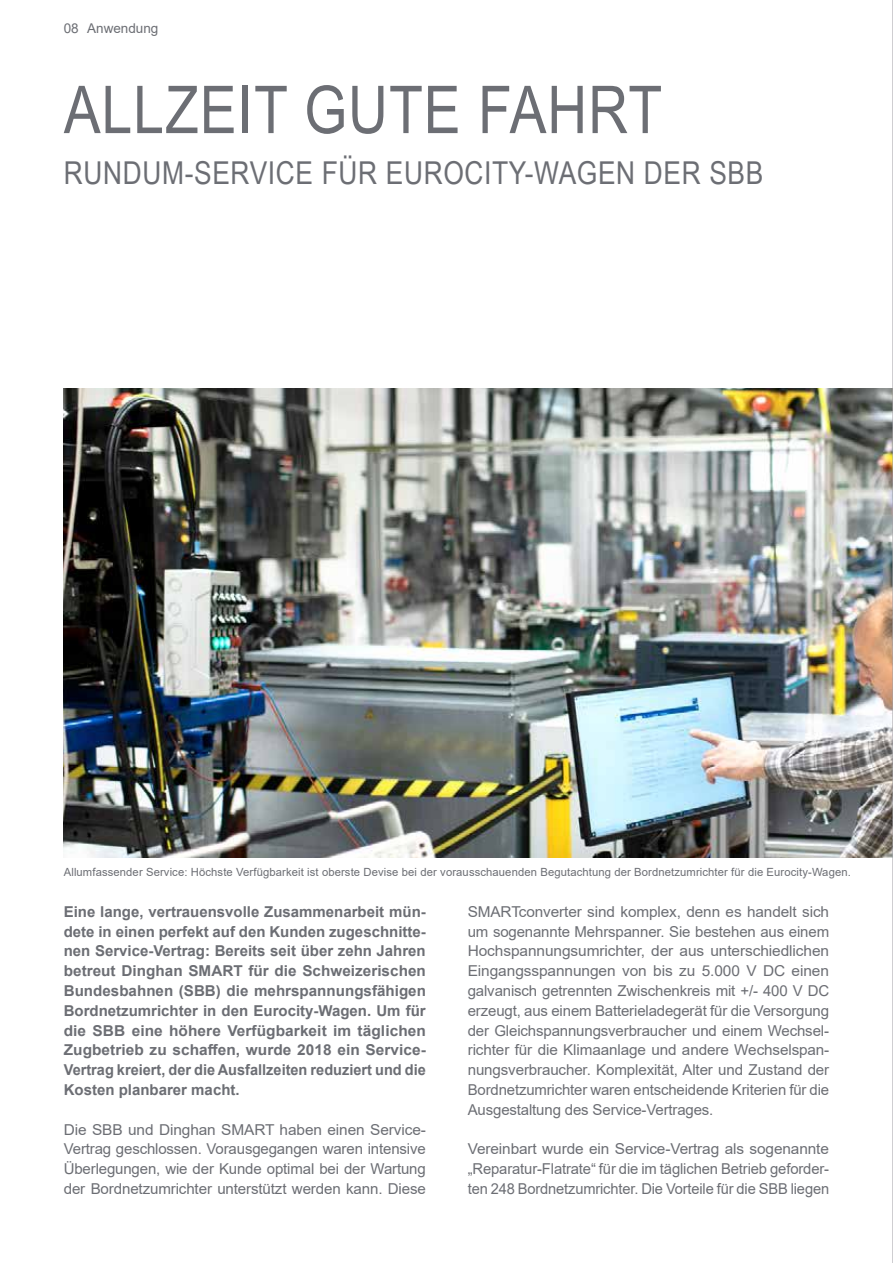
<style>
.page{position:relative;width:893px;height:1263px;background:#fff}
.page>*{position:absolute;margin:0;border:0;box-sizing:border-box;transform-origin:0 0}
.t1{font:66px "Arial Narrow";letter-spacing:.015em;color:#6c6e74}
.t2{font:31.5px "Arial Narrow";letter-spacing:.02em;color:#6c6e74}
.t3{font:15px/19.8px "Arial";letter-spacing:-.01em;color:#6c6e74;text-align:justify}
.t4{font:700 15px/19.8px "Arial";color:#6c6e74;text-align:justify}
.t5{font:13.5px "Arial";color:#6c6e74}
.t6{font:11.25px "Arial";letter-spacing:.01em;color:#6c6e74}
</style>
<div class="page">
<img style="left:64px;top:388px;width:828px;height:469px">
<hr style="left:892px;top:0;width:1px;height:1263px;background:#a2a0a5">
<p class="t5" style="left:64px;top:19px;width:96px">08 Anwendung</p>
<h1 class="t1" style="left:64px;top:61px;width:600px">ALLZEIT GUTE FAHRT</h1>
<h2 class="t2" style="left:64px;top:150px;width:701px">RUNDUM-SERVICE FÜR EUROCITY-WAGEN DER SBB</h2>
<p class="t6" style="left:64px;top:865px;width:789px">Allumfassender Service: Höchste Verfügbarkeit ist oberste Devise bei der vorausschauenden Begutachtung der Bordnetzumrichter für die Eurocity-Wagen.</p>
<p class="t4" style="left:64px;top:902px;width:364px">Eine lange, vertrauensvolle Zusammenarbeit mün&shy;dete in einen perfekt auf den Kunden zugeschnitte&shy;nen Service-Vertrag: Bereits seit über zehn Jahren betreut Dinghan SMART für die Schweizerischen Bundesbahnen (SBB) die mehrspannungsfähigen Bordnetzumrichter in den Eurocity-Wagen. Um für die SBB eine höhere Verfügbarkeit im täglichen Zugbetrieb zu schaffen, wurde 2018 ein Service-Vertrag kreiert, der die Ausfallzeiten reduziert und die Kosten planbarer macht.</p>
<p class="t3" style="left:64px;top:1119px;width:364px">Die SBB und Dinghan SMART haben einen Service-Vertrag geschlossen. Vorausgegangen waren intensive Überlegungen, wie der Kunde optimal bei der Wartung der Bordnetzumrichter unterstützt werden kann. Diese</p>
<p class="t3" style="left:468px;top:901px;width:363px">SMARTconverter sind komplex, denn es handelt sich um sogenannte Mehrspanner. Sie bestehen aus einem Hochspannungsumrichter, der aus unterschiedlichen Eingangsspannungen von bis zu 5.000 V DC einen galvanisch getrennten Zwischenkreis mit +/- 400 V DC erzeugt, aus einem Batterieladegerät für die Versorgung der Gleichspannungsverbraucher und einem Wechsel&shy;richter für die Klimaanlage und andere Wechselspan&shy;nungsverbraucher. Komplexität, Alter und Zustand der Bordnetzumrichter waren entscheidende Kriterien für die Ausgestaltung des Service-Vertrages.</p>
<p class="t3" style="left:468px;top:1139px;width:363px">Vereinbart wurde ein Service-Vertrag als sogenannte „Reparatur-Flatrate“ für die im täglichen Betrieb geforder&shy;ten 248 Bordnetzumrichter. Die Vorteile für die SBB liegen</p>
</div>
